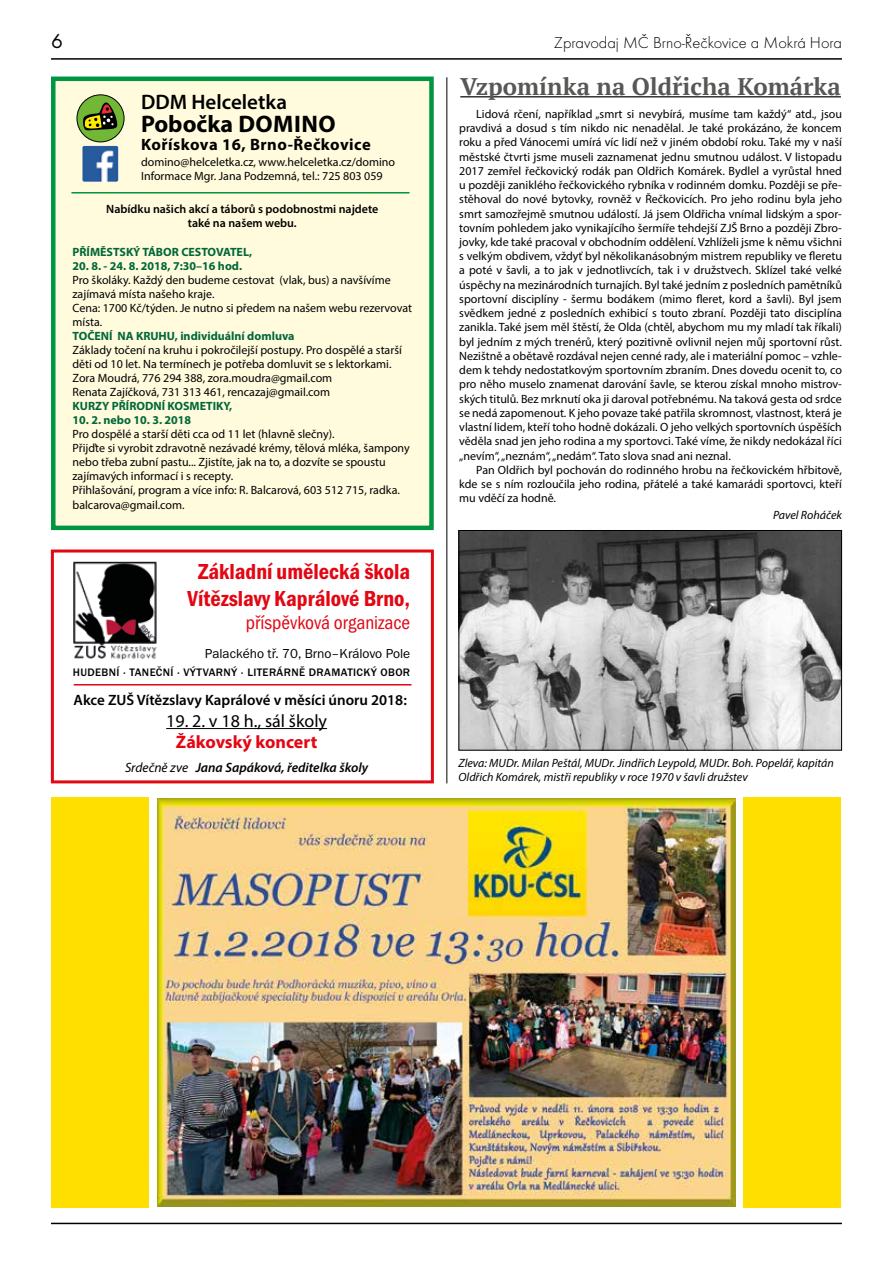
<style>
.page{position:relative;width:893px;height:1263px;background:#fff}
.page>*{position:absolute;margin:0;border:0;box-sizing:border-box;transform-origin:0 0}
.t1{font:700 24px "PT Serif";color:#575756}
.t2{font:700 24px "Myriad Pro";letter-spacing:.005em;color:#000}
.t3{font:600 condensed 22.5px/27px "Franklin Got Itc TCE";color:#e30613;text-align:center}
.t4{font:600 21px "Myriad Pro";color:#000}
.t5{font:21px "Futura TOT";color:#000}
.t6{font:condensed 19.5px "Franklin Got Itc TCE";color:#e30613}
.t7{font:18px "Myriad Pro";color:#000}
.t8{font:700 18px "Myriad Pro";color:#e30613}
.t9{font:16.5px "Futura TOT Ligh";color:#000}
.t10{font:700 16.5px "Myriad Pro";letter-spacing:.03em;color:#000}
.t11{font:600 15px "Myriad Pro";color:#000}
.t12{font:italic 600 13.5px "Myriad Pro";color:#000}
.t13{font:13.5px "Franklin Got Itc TCE";color:#000}
.t14{font:12px/14.2px "Myriad Pro";color:#000}
.t15{font:italic 12px/14.4px "Myriad Pro";color:#000}
.t16{font:700 12px "Myriad Pro";color:#00673a}
.t17{font:600 12px/14.1px "Myriad Pro";color:#000;text-align:center}
.t18{font:500 11.25px "Franklin Got Itc TCE";letter-spacing:.035em;color:#000}
.s1{font-weight:400}
</style>
<div class="page">
<hr style="left:51px;top:58px;width:791px;height:2px;background:#000">
<hr style="left:51px;top:1223px;width:791px;height:1px;background:#000">
<hr style="left:460px;top:96px;width:381px;height:1px;background:#000">
<hr style="left:447px;top:77px;width:1px;height:706px;background:#000">
<div style="left:53px;top:79px;width:378px;height:449px;background:#fffbdc"></div>
<div style="left:51px;top:77px;width:383px;height:453px;border:4px solid #009641"></div>
<div style="left:77px;top:95px;width:47px;height:47px;background:#72b735;border-radius:50%"></div>
<div style="left:77px;top:95px;width:47px;height:47px;border:1px solid #010202;border-radius:50%"></div>
<svg style="left:82px;top:101px;width:36px;height:30px"></svg>
<hr style="left:71px;top:192px;width:338px;height:1px;background:#009641">
<img style="left:82px;top:146px;width:36px;height:36px">
<img style="left:460px;top:532px;width:380px;height:216px">
<div style="left:458px;top:530px;width:384px;height:220px;border:1px solid #000"></div>
<img style="left:158px;top:798px;width:578px;height:409px">
<hr style="left:166px;top:728px;width:161px;height:1px;background:#000">
<div style="left:51px;top:549px;width:383px;height:234px;border:3px solid #e30613"></div>
<img style="left:73px;top:561px;width:84px;height:99px">
<hr style="left:74px;top:684px;width:337px;height:1px;background:#e30613">
<div style="left:51px;top:797px;width:98px;height:411px;background:#ffdf00"></div>
<div style="left:743px;top:797px;width:98px;height:411px;background:#ffdf00"></div>
<h3 class="t5" style="left:51px;top:28px;width:13px">6</h3>
<h3 class="t9" style="left:554px;top:33px;width:289px">Zpravodaj MČ Brno-Řečkovice a Mokrá Hora</h3>
<h1 class="t1" style="left:460px;top:71px;width:382px">Vzpomínka na Oldřicha Komárka</h1>
<p class="t14" style="left:459px;top:106px;width:384px;text-align:justify;text-indent:17px">Lidová rčení, například „smrt si nevybírá, musíme tam každý“ atd., jsou pravdivá a dosud s tím nikdo nic nenadělal. Je také prokázáno, že koncem roku a před Vánocemi umírá víc lidí než v jiném období roku. Také my v naší městské čtvrti jsme museli zaznamenat jednu smutnou událost. V listopadu 2017 zemřel řečkovický rodák pan Oldřich Komárek. Bydlel a vyrůstal hned u později zaniklého řečkovického rybníka v rodinném domku. Později se pře&shy;stěhoval do nové bytovky, rovněž v Řečkovicích. Pro jeho rodinu byla jeho smrt samozřejmě smutnou událostí. Já jsem Oldřicha vnímal lidským a spor&shy;tovním pohledem jako vynikajícího šermíře tehdejší ZJŠ Brno a později Zbro&shy;jovky, kde také pracoval v obchodním oddělení. Vzhlíželi jsme k němu všichni s velkým obdivem, vždyť byl několikanásobným mistrem republiky ve fleretu a poté v šavli, a to jak v jednotlivcích, tak i v družstvech. Sklízel také velké úspěchy na mezinárodních turnajích. Byl také jedním z posledních pamětníků sportovní disciplíny - šermu bodákem (mimo fleret, kord a šavli). Byl jsem svědkem jedné z posledních exhibicí s touto zbraní. Později tato disciplína zanikla. Také jsem měl štěstí, že Olda (chtěl, abychom mu my mladí tak říkali) byl jedním z mých trenérů, který pozitivně ovlivnil nejen můj sportovní růst.<br>Nezištně a obětavě rozdával nejen cenné rady, ale i materiální pomoc – vzhle&shy;dem k tehdy nedostatkovým sportovním zbraním. Dnes dovedu ocenit to, co pro něho muselo znamenat darování šavle, se kterou získal mnoho mistrov&shy;ských titulů. Bez mrknutí oka ji daroval potřebnému. Na taková gesta od srdce se nedá zapomenout. K jeho povaze také patřila skromnost, vlastnost, která je vlastní lidem, kteří toho hodně dokázali. O jeho velkých sportovních úspěších věděla snad jen jeho rodina a my sportovci. Také víme, že nikdy nedokázal říci „nevím“, „neznám“, „nedám“. Tato slova snad ani neznal.</p>
<p class="t14" style="left:459px;top:463px;width:384px;text-align:justify;text-indent:17px">Pan Oldřich byl pochován do rodinného hrobu na řečkovickém hřbitově, kde se s ním rozloučila jeho rodina, přátelé a také kamarádi sportovci, kteří mu vděčí za hodně.</p>
<p class="t15" style="left:773px;top:507px;width:70px">Pavel Roháček</p>
<h3 class="t4" style="left:141px;top:89px;width:148px">DDM Helceletka</h3>
<h1 class="t2" style="left:141px;top:108px;width:196px">Pobočka DOMINO</h1>
<h3 class="t10" style="left:141px;top:133px;width:231px">Kořískova 16, Brno-Řečkovice</h3>
<p class="t14" style="left:141px;top:155px;width:256px;line-height:13.5px">domino@helceletka.cz, www.helceletka.cz/domino<br>Informace Mgr. Jana Podzemná, tel.: 725 803 059</p>
<p class="t17" style="left:106px;top:202px;width:274px">Nabídku našich akcí a táborů s podobnostmi najdete také na našem webu.</p>
<p class="t16" style="left:73px;top:244px;width:181px">PŘÍMĚSTSKÝ TÁBOR CESTOVATEL,</p>
<p class="t16" style="left:73px;top:258px;width:171px">20. 8. - 24. 8. 2018, 7:30–16 hod.</p>
<p class="t14" style="left:73px;top:272px;width:341px">Pro školáky. Každý den budeme cestovat (vlak, bus) a navšívíme zajímavá místa našeho kraje.<br>Cena: 1700 Kč/týden. Je nutno si předem na našem webu rezervovat místa.</p>
<p class="t16" style="left:73px;top:328px;width:224px">TOČENÍ NA KRUHU, individuální domluva</p>
<p class="t14" style="left:73px;top:343px;width:331px">Základy točení na kruhu i pokročilejší postupy. Pro dospělé a starší děti od 10 let. Na termínech je potřeba domluvit se s lektorkami.<br>Zora Moudrá, 776 294 388, zora.moudra@gmail.com<br>Renata Zajíčková, 731 313 461, rencazaj@gmail.com</p>
<p class="t16" style="left:73px;top:398px;width:161px">KURZY PŘÍRODNÍ KOSMETIKY,</p>
<p class="t16" style="left:73px;top:412px;width:120px">10. 2. nebo 10. 3. 2018</p>
<p class="t14" style="left:73px;top:427px;width:339px">Pro dospělé a starší děti cca od 11 let (hlavně slečny).<br>Přijďte si vyrobit zdravotně nezávadé krémy, tělová mléka, šampony nebo třeba zubní pastu... Zjistíte, jak na to, a dozvíte se spoustu zajímavých informací i s recepty.<br>Přihlašování, program a více info: R. Balcarová, 603 512 715, radka. balcarova@gmail.com.</p>
<h2 class="t3" style="left:187px;top:558px;width:224px">Základní umělecká škola<br>Vítězslavy Kaprálové Brno,</h2>
<h3 class="t6" style="left:246px;top:611px;width:166px">příspěvková organizace</h3>
<p class="t13" style="left:205px;top:646px;width:207px">Palackého tř. 70, Brno–Královo Pole</p>
<p class="t18" style="left:73px;top:666px;width:339px">HUDEBNÍ · TANEČNÍ · VÝTVARNÝ · LITERÁRNĚ DRAMATICKÝ OBOR</p>
<p class="t11" style="left:74px;top:690px;width:335px">Akce ZUŠ Vítězslavy Kaprálové v měsíci únoru 2018:</p>
<h3 class="t7" style="left:166px;top:710px;width:162px">19. 2. v 18 h., sál školy</h3>
<h3 class="t8" style="left:176px;top:730px;width:143px">Žákovský koncert</h3>
<p class="t12" style="left:125px;top:759px;width:245px"><span class="s1">Srdečně zve</span> Jana Sapáková, ředitelka školy</p>
<p class="t15" style="left:458px;top:755px;width:377px">Zleva: MUDr. Milan Peštál, MUDr. Jindřich Leypold, MUDr. Boh. Popelář, kapitán<br>Oldřich Komárek, mistři republiky v roce 1970 v šavli družstev</p>
</div>
